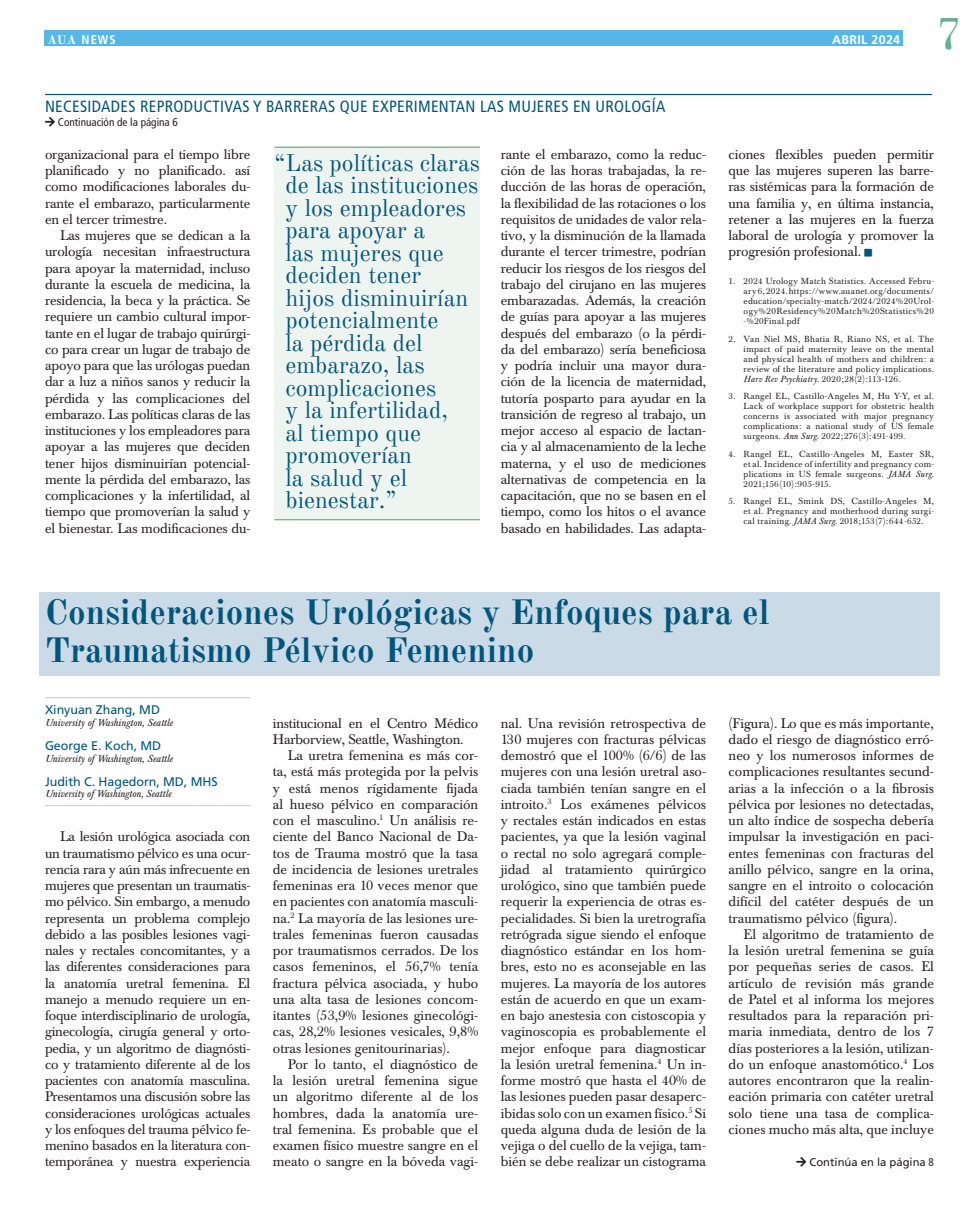
<style>
.page{position:relative;width:979px;height:1215px;background:#fff}
.page>*{position:absolute;margin:0;border:0;box-sizing:border-box;transform-origin:0 0}
.t1{font:45px "Old Standard TT";color:#65b18f}
.Headline_Blue_Backgr{font:700 35px/37.5px "Old Standard TT";color:#00567a}
.Quote_Callout{font:23.75px/22.5px "Old Standard TT";color:#00567a}
.Continuation{font:condensed 16.25px "Frutiger LT Pro";letter-spacing:.02em;color:#00567a}
.Paragraph{font:13.75px/16.2px "Baskerville BE";letter-spacing:-.01em;color:#231f20;text-align:justify}
.NAme_No_Line{font:12.5px "Frutiger LT Pro";letter-spacing:-.005em;color:#00567a}
.NAme{font:12.5px "Frutiger LT Pro";letter-spacing:-.005em;color:#00567a}
.t2{font:700 12.5px "Frutiger LT Pro";letter-spacing:.025em;color:#fff}
.t3{font:700 condensed 12.5px "Frutiger LT Pro";color:#fff}
.t4{font:condensed 11.25px "Frutiger LT Pro";color:#231f20}
.Continued_on{font:11.25px "Frutiger LT Pro";color:#231f20}
._1st_Affiliation_No{font:italic 10px "Baskerville BE";color:#231f20}
.Affiliation{font:italic 10px "Baskerville BE";letter-spacing:-.005em;color:#231f20}
.t5{font:8.75px/10px "Baskerville BE";letter-spacing:.03em;color:#231f20;text-align:justify}
.s1{font-family:"Old Standard TT";font-stretch:normal}
.s2{font-style:italic}
.s3{font-stretch:condensed}
</style>
<div class="page">
<div style="left:45px;top:31px;width:858px;height:15px;background:#56b7e7"></div>
<hr style="left:45px;top:94px;width:887px;height:1px;background:#00567a">
<div style="left:274px;top:147px;width:206px;height:373px;background:#eef4f0"></div>
<hr style="left:274px;top:519px;width:206px;height:1px;background:#65b18f">
<hr style="left:274px;top:147px;width:206px;height:1px;background:#65b18f">
<div style="left:39px;top:592px;width:900px;height:84px;background:#cadae6"></div>
<hr style="left:45px;top:697px;width:205px;height:1px;background:#d1d2d4">
<hr style="left:45px;top:805px;width:205px;height:1px;background:#d1d2d4">
<p class="t3" style="left:48px;top:32px;width:70px"><span class="s1">AUA</span> NEWS</p>
<p class="t2" style="left:832px;top:32px;width:70px">ABRIL 2024</p>
<h1 class="t1" style="left:936px;top:0;width:28px">7</h1>
<p class="Continuation" style="left:45px;top:97px;width:622px">NECESIDADES REPRODUCTIVAS Y BARRERAS QUE EXPERIMENTAN LAS MUJERES EN UROLOGÍA</p>
<p class="t4" style="left:45px;top:115px;width:134px">□▼ Continuación de la página 6</p>
<p class="Quote_Callout" style="left:285px;top:150px;width:196px;text-indent:-11px">“Las políticas claras de las instituciones y los empleadores para apoyar a<br>las mujeres que deciden tener<br>hijos disminuirían potencialmente<br>la pérdida del embarazo, las complicaciones<br>y la infertilidad,<br>al tiempo que promoverían<br>la salud y el bienestar.”</p>
<p class="Paragraph" style="left:45px;top:146px;width:207px">organizacional para el tiempo libre planificado y no planificado. así como modificaciones laborales du&shy;rante el embarazo, particularmente en el tercer trimestre.</p>
<p class="Paragraph" style="left:45px;top:228px;width:207px;text-indent:15px">Las mujeres que se dedican a la urología necesitan infraestructura para apoyar la maternidad, incluso durante la escuela de medicina, la residencia, la beca y la práctica. Se requiere un cambio cultural impor&shy;tante en el lugar de trabajo quirúrgi&shy;co para crear un lugar de trabajo de apoyo para que las urólogas puedan dar a luz a niños sanos y reducir la pérdida y las complicaciones del embarazo. Las políticas claras de las instituciones y los empleadores para apoyar a las mujeres que deciden tener hijos disminuirían potencial&shy;mente la pérdida del embarazo, las complicaciones y la infertilidad, al tiempo que promoverían la salud y el bienestar. Las modificaciones du-</p>
<p class="Paragraph" style="left:501px;top:146px;width:207px">rante el embarazo, como la reduc&shy;ción de las horas trabajadas, la re&shy;ducción de las horas de operación, la flexibilidad de las rotaciones o los requisitos de unidades de valor rela&shy;tivo, y la disminución de la llamada durante el tercer trimestre, podrían reducir los riesgos de los riesgos del trabajo del cirujano en las mujeres embarazadas. Además, la creación de guías para apoyar a las mujeres después del embarazo (o la pérdi&shy;da del embarazo) sería beneficiosa y podría incluir una mayor dura&shy;ción de la licencia de maternidad, tutoría posparto para ayudar en la transición de regreso al trabajo, un mejor acceso al espacio de lactan&shy;cia y al almacenamiento de la leche materna, y el uso de mediciones alternativas de competencia en la capacitación, que no se basen en el tiempo, como los hitos o el avance basado en habilidades. Las adapta-</p>
<p class="Paragraph" style="left:728px;top:146px;width:207px">ciones flexibles pueden permitir que las mujeres superen las barre&shy;ras sistémicas para la formación de una familia y, en última instancia, retener a las mujeres en la fuerza laboral de urología y promover la progresión profesional.</p>
<p class="t5" style="left:743px;top:277px;width:192px;text-indent:-15px">1. 2024 Urology Match Statistics. Accessed Febru&shy;ary 6, 2024. https://www.auanet.org/documents/ education/specialty-match/2024/2024%20Urol&shy;ogy%20Residency%20Match%20Statistics%20 -%20Final.pdf</p>
<p class="t5" style="left:743px;top:334px;width:192px;text-indent:-15px">2. Van Niel MS, Bhatia R, Riano NS, et al. The impact of paid maternity leave on the mental and physical health of mothers and children: a review of the literature and policy implications.<br><span class="s2">Harv Rev Psychiatry</span>. 2020;28(2):113-126.</p>
<p class="t5" style="left:743px;top:391px;width:192px;text-indent:-15px">3. Rangel EL, Castillo-Angeles M, Hu Y-Y, et al.<br>Lack of workplace support for obstetric health concerns is associated with major pregnancy complications: a national study of US female surgeons. <span class="s2">Ann Surg.</span> 2022;276(3):491-499.</p>
<p class="t5" style="left:743px;top:449px;width:192px;text-indent:-15px">4. Rangel EL, Castillo-Angeles M, Easter SR, et al. Incidence of infertility and pregnancy com&shy;plications in US female surgeons. <span class="s2">JAMA Surg</span>.<br>2021;156(10):905-915.</p>
<p class="t5" style="left:743px;top:496px;width:192px;text-indent:-15px">5. Rangel EL, Smink DS, Castillo-Angeles M, et al. Pregnancy and motherhood during surgi&shy;cal training. <span class="s2">JAMA Surg</span>. 2018;153(7):644-652.</p>
<p class="Headline_Blue_Backgr" style="left:45px;top:591px;width:726px">Consideraciones Urológicas y Enfoques para el<br>Traumatismo Pélvico Femenino</p>
<p class="NAme" style="left:45px;top:702px;width:116px">Xinyuan Zhang, MD</p>
<p class="_1st_Affiliation_No" style="left:45px;top:717px;width:129px">University of Washington, Seattle</p>
<p class="NAme_No_Line" style="left:45px;top:738px;width:118px">George E. Koch, MD</p>
<p class="_1st_Affiliation_No" style="left:45px;top:753px;width:129px">University of Washington, Seattle</p>
<p class="NAme_No_Line" style="left:45px;top:774px;width:174px">Judith C. Hagedorn, MD, MHS</p>
<p class="Affiliation" style="left:45px;top:788px;width:128px">University of Washington, Seattle</p>
<p class="Paragraph" style="left:45px;top:829px;width:207px;text-indent:15px">La lesión urológica asociada con un traumatismo pélvico es una ocur&shy;rencia rara y aún más infrecuente en mujeres que presentan un traumatis&shy;mo pélvico. Sin embargo, a menudo representa un problema complejo debido a las posibles lesiones vagi&shy;nales y rectales concomitantes, y a las diferentes consideraciones para la anatomía uretral femenina. El manejo a menudo requiere un en&shy;foque interdisciplinario de urología, ginecología, cirugía general y orto&shy;pedia, y un algoritmo de diagnósti&shy;co y tratamiento diferente al de los pacientes con anatomía masculina.<br>Presentamos una discusión sobre las consideraciones urológicas actuales y los enfoques del trauma pélvico fe&shy;menino basados en la literatura con&shy;temporánea y nuestra experiencia</p>
<p class="Paragraph" style="left:273px;top:715px;width:207px">institucional en el Centro Médico<br>Harborview, Seattle, Washington.</p>
<p class="Paragraph" style="left:273px;top:748px;width:207px;text-indent:15px">La uretra femenina es más cor&shy;ta, está más protegida por la pelvis y está menos rígidamente fijada al hueso pélvico en comparación con el masculino.<sup>1</sup> Un análisis re&shy;ciente del Banco Nacional de Da&shy;tos de Trauma mostró que la tasa de incidencia de lesiones uretrales femeninas era 10 veces menor que en pacientes con anatomía masculi&shy;na.<sup>2</sup> La mayoría de las lesiones ure&shy;trales femeninas fueron causadas por traumatismos cerrados. De los casos femeninos, el 56,7% tenía fractura pélvica asociada, y hubo una alta tasa de lesiones concom&shy;itantes (53,9% lesiones ginecológi&shy;cas, 28,2% lesiones vesicales, 9,8% otras lesiones genitourinarias).</p>
<p class="Paragraph" style="left:273px;top:1056px;width:207px;text-indent:15px">Por lo tanto, el diagnóstico de la lesión uretral femenina sigue un algoritmo diferente al de los hombres, dada la anatomía ure&shy;tral femenina. Es probable que el examen físico muestre sangre en el meato o sangre en la bóveda vagi-</p>
<p class="Paragraph" style="left:501px;top:715px;width:207px">nal. Una revisión retrospectiva de 130 mujeres con fracturas pélvicas demostró que el 100% (6/6) de las mujeres con una lesión uretral aso&shy;ciada también tenían sangre en el introito.<sup>3</sup> Los exámenes pélvicos y rectales están indicados en estas pacientes, ya que la lesión vaginal o rectal no solo agregará comple&shy;jidad al tratamiento quirúrgico urológico, sino que también puede requerir la experiencia de otras es&shy;pecialidades. Si bien la uretrografía retrógrada sigue siendo el enfoque diagnóstico estándar en los hom&shy;bres, esto no es aconsejable en las mujeres. La mayoría de los autores están de acuerdo en que un exam&shy;en bajo anestesia con cistoscopia y vaginoscopia es probablemente el mejor enfoque para diagnosticar la lesión uretral femenina.<sup>4</sup> Un in&shy;forme mostró que hasta el 40% de las lesiones pueden pasar desaperc&shy;ibidas solo con un examen físico.<sup>5</sup> Si queda alguna duda de lesión de la vejiga o del cuello de la vejiga, tam&shy;bién se debe realizar un cistograma</p>
<p class="Paragraph" style="left:728px;top:715px;width:207px">(Figura). Lo que es más importante, dado el riesgo de diagnóstico erró&shy;neo y los numerosos informes de complicaciones resultantes secund&shy;arias a la infección o a la fibrosis pélvica por lesiones no detectadas, un alto índice de sospecha debería impulsar la investigación en paci&shy;entes femeninas con fracturas del anillo pélvico, sangre en la orina, sangre en el introito o colocación difícil del catéter después de un traumatismo pélvico (figura).</p>
<p class="Paragraph" style="left:728px;top:926px;width:207px;text-indent:15px">El algoritmo de tratamiento de la lesión uretral femenina se guía por pequeñas series de casos. El artículo de revisión más grande de Patel et al informa los mejores resultados para la reparación pri&shy;maria inmediata, dentro de los 7 días posteriores a la lesión, utilizan&shy;do un enfoque anastomótico.<sup>4</sup> Los autores encontraron que la realin&shy;eación primaria con catéter uretral solo tiene una tasa de complica&shy;ciones mucho más alta, que incluye</p>
<p class="Continued_on" style="left:796px;top:1156px;width:139px">□▼ Continúa en la página <span class="s3">8</span></p>
</div>
